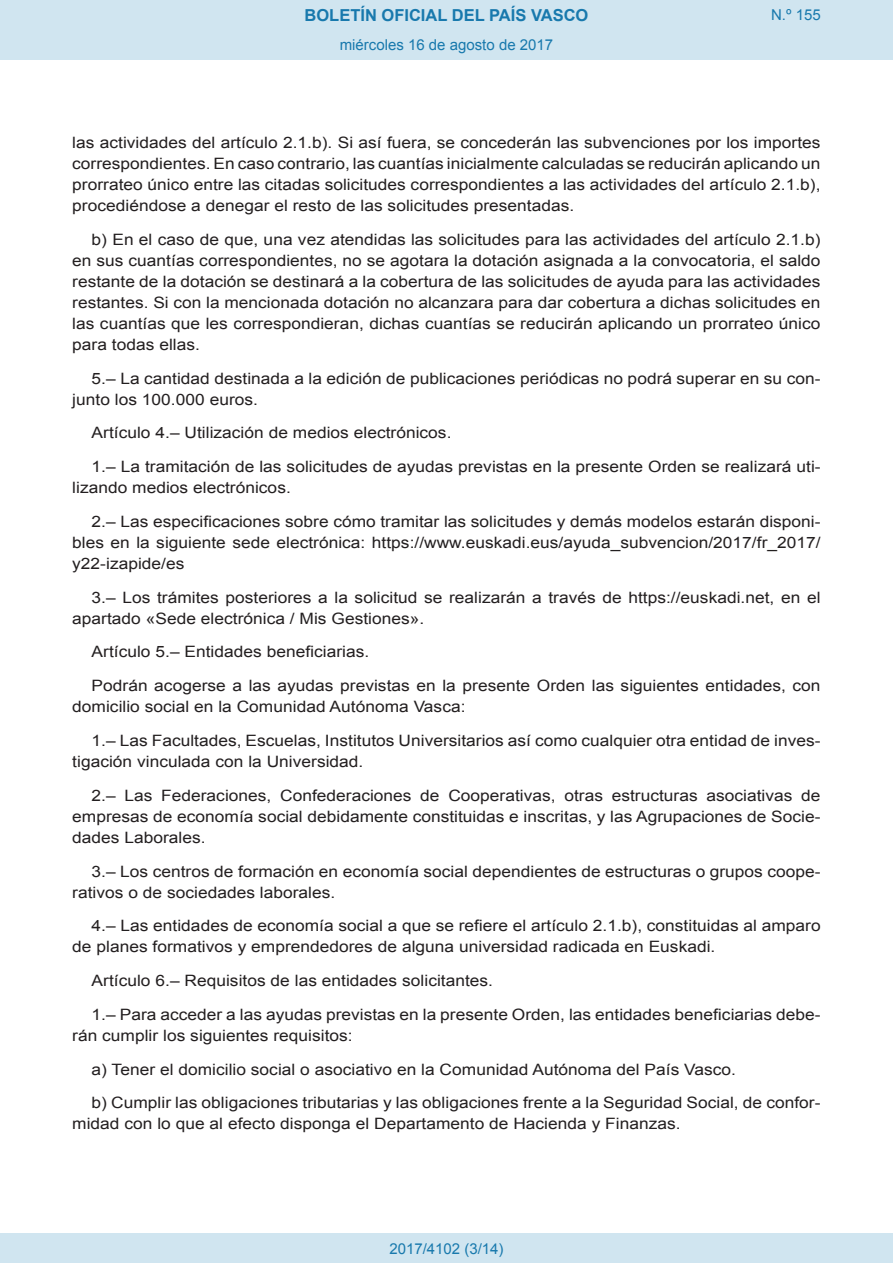
<style>
.page{position:relative;width:893px;height:1263px;background:#fff}
.page>*{position:absolute;margin:0;border:0;box-sizing:border-box;transform-origin:0 0}
.t1{font:700 16.5px "Arial";color:#1879ad}
.BOPVDetalle{font:15.6px/21px "Arial";color:#231f20;scale:1.11 1}
.Paginacion_Centro{font:15px "Arial";color:#1879ad}
</style>
<div class="page">
<div style="left:0;top:0;width:893px;height:60px;background:#d0e5f0"></div>
<div style="left:0;top:1233px;width:893px;height:30px;background:#d0e5f0"></div>
<p class="t1" style="left:305px;top:4px;width:285px">BOLETÍN OFICIAL DEL PAÍS VASCO</p>
<p class="Paginacion_Centro" style="left:340px;top:35px;width:215px">miércoles 16 de agosto de 2017</p>
<p class="Paginacion_Centro" style="left:771px;top:5px;width:51px">N.º 155</p>
<p class="BOPVDetalle" style="left:72px;top:132px;width:676px;text-align:justify">las actividades del artículo 2.1.b). Si así fuera, se concederán las subvenciones por los importes correspondientes. En caso contrario, las cuantías inicialmente calculadas se reducirán aplicando un prorrateo único entre las citadas solicitudes correspondientes a las actividades del artículo 2.1.b), procediéndose a denegar el resto de las solicitudes presentadas.</p>
<p class="BOPVDetalle" style="left:72px;top:229px;width:676px;text-align:justify;text-indent:19px">b) En el caso de que, una vez atendidas las solicitudes para las actividades del artículo 2.1.b) en sus cuantías correspondientes, no se agotara la dotación asignada a la convocatoria, el saldo restante de la dotación se destinará a la cobertura de las solicitudes de ayuda para las actividades restantes. Si con la mencionada dotación no alcanzara para dar cobertura a dichas solicitudes en las cuantías que les correspondieran, dichas cuantías se reducirán aplicando un prorrateo único para todas ellas.</p>
<p class="BOPVDetalle" style="left:72px;top:368px;width:676px;text-indent:19px">5.– La cantidad destinada a la edición de publicaciones periódicas no podrá superar en su con&shy;junto los 100.000 euros.</p>
<p class="BOPVDetalle" style="left:92px;top:423px;width:326px">Artículo 4.– Utilización de medios electrónicos.</p>
<p class="BOPVDetalle" style="left:72px;top:456px;width:676px;text-indent:19px">1.– La tramitación de las solicitudes de ayudas previstas en la presente Orden se realizará uti&shy;lizando medios electrónicos.</p>
<p class="BOPVDetalle" style="left:72px;top:511px;width:676px;text-align:justify;text-indent:19px">2.– Las especificaciones sobre cómo tramitar las solicitudes y demás modelos estarán disponi&shy;bles en la siguiente sede electrónica: https://www.euskadi.eus/ayuda_subvencion/2017/fr_2017/ y22-izapide/es</p>
<p class="BOPVDetalle" style="left:72px;top:587px;width:676px;text-indent:19px">3.– Los trámites posteriores a la solicitud se realizarán a través de https://euskadi.net, en el apartado «Sede electrónica / Mis Gestiones».</p>
<p class="BOPVDetalle" style="left:92px;top:642px;width:252px">Artículo 5.– Entidades beneficiarias.</p>
<p class="BOPVDetalle" style="left:72px;top:675px;width:675px;text-indent:19px">Podrán acogerse a las ayudas previstas en la presente Orden las siguientes entidades, con domicilio social en la Comunidad Autónoma Vasca:</p>
<p class="BOPVDetalle" style="left:72px;top:730px;width:676px;text-indent:19px">1.– Las Facultades, Escuelas, Institutos Universitarios así como cualquier otra entidad de inves&shy;tigación vinculada con la Universidad.</p>
<p class="BOPVDetalle" style="left:72px;top:785px;width:676px;text-align:justify;text-indent:19px">2.– Las Federaciones, Confederaciones de Cooperativas, otras estructuras asociativas de empresas de economía social debidamente constituidas e inscritas, y las Agrupaciones de Socie&shy;dades Laborales.</p>
<p class="BOPVDetalle" style="left:72px;top:861px;width:676px;text-indent:19px">3.– Los centros de formación en economía social dependientes de estructuras o grupos coope&shy;rativos o de sociedades laborales.</p>
<p class="BOPVDetalle" style="left:72px;top:915px;width:676px;text-indent:19px">4.– Las entidades de economía social a que se refiere el artículo 2.1.b), constituidas al amparo de planes formativos y emprendedores de alguna universidad radicada en Euskadi.</p>
<p class="BOPVDetalle" style="left:92px;top:970px;width:363px">Artículo 6.– Requisitos de las entidades solicitantes.</p>
<p class="BOPVDetalle" style="left:72px;top:1004px;width:676px;text-indent:19px">1.– Para acceder a las ayudas previstas en la presente Orden, las entidades beneficiarias debe&shy;rán cumplir los siguientes requisitos:</p>
<p class="BOPVDetalle" style="left:92px;top:1059px;width:582px">a) Tener el domicilio social o asociativo en la Comunidad Autónoma del País Vasco.</p>
<p class="BOPVDetalle" style="left:72px;top:1092px;width:676px;text-indent:19px">b) Cumplir las obligaciones tributarias y las obligaciones frente a la Seguridad Social, de confor&shy;midad con lo que al efecto disponga el Departamento de Hacienda y Finanzas.</p>
<p class="Paginacion_Centro" style="left:389px;top:1238px;width:116px">2017/4102 (3/14)</p>
</div>
